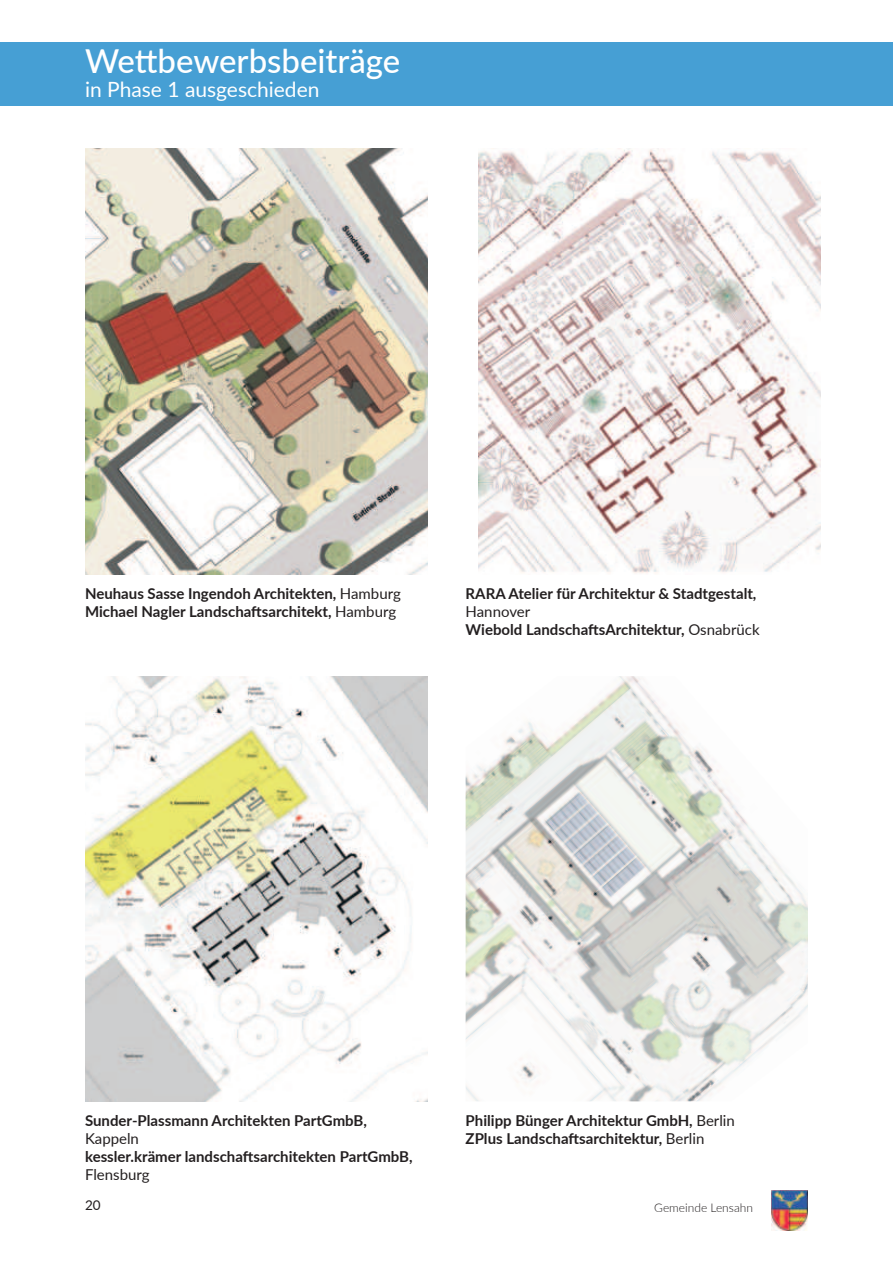
<style>
.page{position:relative;width:893px;height:1263px;background:#fff}
.page>*{position:absolute;margin:0;border:0;box-sizing:border-box;transform-origin:0 0}
.t1{font:500 33px "Lato";color:#fff}
.t2{font:21px "Lato";color:#fff}
.t3{font:700 15px/18px "Lato";color:#231f20}
.t4{font:15px "Lato";color:#231f20}
.t5{font:13.5px "Lato";color:#231f20}
.t6{font:300 12px "Lato";color:#231f20}
.s1{font-weight:400}
</style>
<div class="page">
<img style="left:771px;top:1190px;width:37px;height:40px">
<div style="left:0;top:43px;width:893px;height:63px;background:#469fd4"></div>
<img style="left:85px;top:149px;width:342px;height:425px">
<img style="left:478px;top:149px;width:343px;height:424px">
<img style="left:85px;top:676px;width:342px;height:425px">
<img style="left:466px;top:676px;width:342px;height:425px">
<h1 class="t1" style="left:85px;top:38px;width:317px">We琀琀bewerbsbeiträge</h1>
<h2 class="t2" style="left:85px;top:81px;width:236px">in Phase 1 ausgeschieden</h2>
<p class="t3" style="left:85px;top:584px;width:317px">Neuhaus Sasse Ingendoh Architekten, <span class="s1">Hamburg<br></span>Michael Nagler Landscha昀琀sarchitekt, <span class="s1">Hamburg</span></p>
<p class="t3" style="left:466px;top:584px;width:292px">RARA Atelier für Architektur &amp; Stadtgestalt,</p>
<p class="t3" style="left:466px;top:602px;width:295px"><span class="s1">Hannover<br></span>Wiebold Landscha昀琀sArchitektur, <span class="s1">Osnabrück</span></p>
<p class="t3" style="left:85px;top:1111px;width:283px">Sunder-Plassmann Architekten PartGmbB,</p>
<p class="t4" style="left:85px;top:1133px;width:55px">Kappeln</p>
<p class="t3" style="left:85px;top:1147px;width:329px">kessler.krämer landscha昀琀sarchitekten PartGmbB,</p>
<p class="t4" style="left:85px;top:1169px;width:66px">Flensburg</p>
<p class="t3" style="left:466px;top:1111px;width:271px">Philipp Bünger Architektur GmbH, <span class="s1">Berlin<br></span>ZPlus Landscha昀琀sarchitektur, <span class="s1">Berlin</span></p>
<p class="t5" style="left:85px;top:1200px;width:17px">20</p>
<p class="t6" style="left:654px;top:1201px;width:100px">Gemeinde Lensahn</p>
</div>
